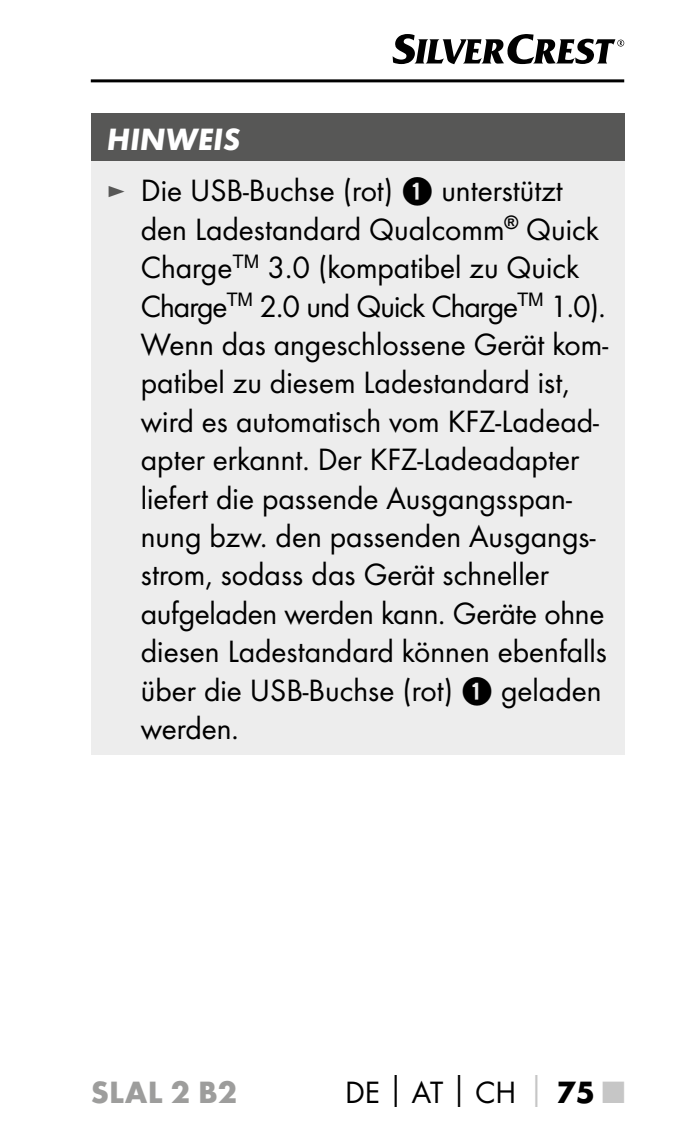
<style>
.page{position:relative;width:681px;height:1134px;background:#fff}
.page>*{position:absolute;margin:0;border:0;box-sizing:border-box;transform-origin:0 0}
.t1{font:32px/38.4px "Futura Boo";color:#000}
.t2{font:700 32px "Futura";color:#9d9d9c}
.t3{font:italic 700 32px "Futura";color:#fff}
.s1{font-size:28px;color:#575756}
.s2{font-family:"Hako PI Nummern"}
.s3{font-family:"Futura";font-weight:700}
.s4{font-family:"Futura";font-weight:700;color:#c6c6c6}
</style>
<div class="page">
<hr style="left:91px;top:79px;width:533px;height:3px;background:#000">
<svg style="left:392px;top:34px;width:232px;height:30px"></svg>
<div style="left:91px;top:113px;width:533px;height:48px;background:#575756"></div>
<div style="left:91px;top:161px;width:533px;height:594px;background:#ededed"></div>
<p class="t3" style="left:107px;top:119px;width:135px">HINWEIS</p>
<p class="t1" style="left:141px;top:171px;width:468px;text-indent:-34px"><span class="s1">►</span> Die USB-Buchse (rot) <span class="s2">1</span> unterstützt den Ladestandard Qualcomm<sup>®</sup> Quick Charge<sup>TM</sup> 3.0 (kompatibel zu Quick Charge<sup>TM</sup> 2.0 und Quick Charge<sup>TM</sup> 1.0).<br>Wenn das angeschlossene Gerät kom&shy;patibel zu diesem Ladestandard ist, wird es automatisch vom KFZ-Ladead&shy;apter erkannt. Der KFZ-Ladeadapter liefert die passende Ausgangsspan&shy;nung bzw. den passenden Ausgangs&shy;strom, sodass das Gerät schneller aufgeladen werden kann. Geräte ohne diesen Ladestandard können ebenfalls über die USB-Buchse (rot) <span class="s2">1</span> geladen werden.</p>
<p class="t2" style="left:91px;top:1072px;width:148px">SLAL 2 B2</p>
<p class="t1" style="left:345px;top:1072px;width:280px">DE<span class="s3">│</span>AT<span class="s3">│</span>CH<span class="s4">│</span><span class="s3">75</span> <span class="s4">■</span></p>
</div>
